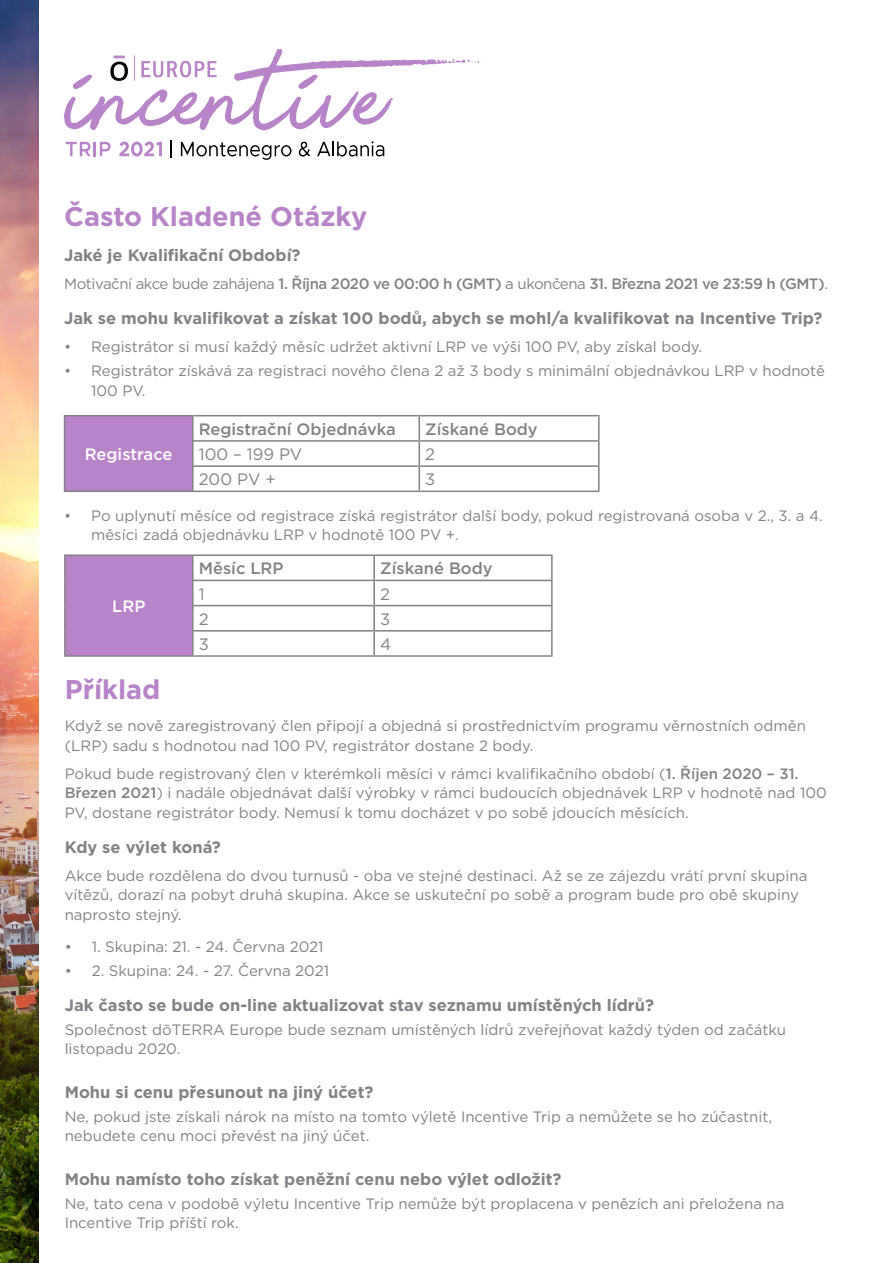
<style>
.page{position:relative;width:893px;height:1263px;background:#fff}
.page>*{position:absolute;margin:0;border:0;box-sizing:border-box;transform-origin:0 0}
.t1{font:700 27px "Gotham";color:#b983ca}
.t2{font:700 16.5px "Gotham";color:#808285}
.t3{font:500 16.5px "Gotham";color:#808285}
.t4{font:16.5px "Gotham";color:#808285}
.t5{font:500 16.5px "Gotham";color:#fff}
.t6{font:15px/19.5px "Gotham";color:#808285}
.t7{font:500 15px "Gotham";letter-spacing:-.03em;color:#808285}
.s1{font-weight:400}
.s2{font-weight:500}
</style>
<div class="page">
<img style="left:0;top:0;width:38px;height:1263px">
<svg style="left:64px;top:49px;width:423px;height:81px"></svg>
<svg style="left:66px;top:142px;width:45px;height:14px"></svg>
<svg style="left:170px;top:141px;width:1px;height:17px"></svg>
<svg style="left:181px;top:142px;width:110px;height:18px"></svg>
<svg style="left:299px;top:142px;width:11px;height:14px"></svg>
<svg style="left:317px;top:141px;width:67px;height:15px"></svg>
<svg style="left:119px;top:142px;width:43px;height:14px"></svg>
<div style="left:65px;top:416px;width:128px;height:75px;background:#b983ca"></div>
<hr style="left:64px;top:415px;width:129px;height:1px;background:#808285">
<svg style="left:64px;top:416px;width:1px;height:75px"></svg>
<hr style="left:64px;top:491px;width:129px;height:1px;background:#808285">
<hr style="left:193px;top:415px;width:226px;height:1px;background:#808285">
<hr style="left:192px;top:416px;width:2px;height:24px;background:#808285">
<hr style="left:419px;top:415px;width:181px;height:1px;background:#808285">
<hr style="left:418px;top:416px;width:2px;height:24px;background:#808285">
<hr style="left:598px;top:416px;width:2px;height:24px;background:#808285">
<hr style="left:192px;top:440px;width:227px;height:2px;background:#808285">
<hr style="left:192px;top:442px;width:2px;height:23px;background:#808285">
<hr style="left:419px;top:440px;width:181px;height:2px;background:#808285">
<hr style="left:418px;top:442px;width:2px;height:23px;background:#808285">
<hr style="left:598px;top:442px;width:2px;height:23px;background:#808285">
<hr style="left:192px;top:465px;width:227px;height:2px;background:#808285">
<hr style="left:192px;top:467px;width:2px;height:24px;background:#808285">
<hr style="left:419px;top:465px;width:181px;height:2px;background:#808285">
<hr style="left:418px;top:467px;width:2px;height:24px;background:#808285">
<hr style="left:598px;top:467px;width:2px;height:24px;background:#808285">
<hr style="left:193px;top:491px;width:226px;height:1px;background:#808285">
<hr style="left:419px;top:491px;width:181px;height:1px;background:#808285">
<div style="left:65px;top:555px;width:128px;height:101px;background:#b983ca"></div>
<hr style="left:64px;top:554px;width:129px;height:2px;background:#808285">
<hr style="left:64px;top:556px;width:2px;height:24px;background:#808285">
<hr style="left:64px;top:580px;width:2px;height:26px;background:#808285">
<hr style="left:64px;top:606px;width:2px;height:25px;background:#808285">
<hr style="left:64px;top:631px;width:2px;height:24px;background:#808285">
<hr style="left:64px;top:655px;width:129px;height:2px;background:#808285">
<hr style="left:193px;top:554px;width:181px;height:2px;background:#808285">
<hr style="left:192px;top:556px;width:2px;height:24px;background:#808285">
<hr style="left:374px;top:554px;width:179px;height:2px;background:#808285">
<hr style="left:373px;top:556px;width:2px;height:24px;background:#808285">
<hr style="left:551px;top:556px;width:2px;height:24px;background:#808285">
<hr style="left:192px;top:580px;width:182px;height:1px;background:#808285">
<hr style="left:192px;top:581px;width:2px;height:24px;background:#808285">
<hr style="left:374px;top:580px;width:179px;height:1px;background:#808285">
<hr style="left:373px;top:581px;width:2px;height:24px;background:#808285">
<hr style="left:551px;top:581px;width:2px;height:24px;background:#808285">
<hr style="left:192px;top:605px;width:182px;height:1px;background:#808285">
<hr style="left:192px;top:606px;width:2px;height:24px;background:#808285">
<hr style="left:374px;top:605px;width:179px;height:1px;background:#808285">
<hr style="left:373px;top:606px;width:2px;height:24px;background:#808285">
<hr style="left:551px;top:606px;width:2px;height:24px;background:#808285">
<hr style="left:192px;top:630px;width:182px;height:1px;background:#808285">
<hr style="left:192px;top:631px;width:2px;height:24px;background:#808285">
<hr style="left:374px;top:630px;width:179px;height:1px;background:#808285">
<hr style="left:373px;top:631px;width:2px;height:24px;background:#808285">
<hr style="left:551px;top:631px;width:2px;height:24px;background:#808285">
<hr style="left:193px;top:655px;width:181px;height:2px;background:#808285">
<hr style="left:374px;top:655px;width:179px;height:2px;background:#808285">
<h1 class="t1" style="left:64px;top:198px;width:305px">Často Kladené Otázky</h1>
<p class="t2" style="left:64px;top:244px;width:238px">Jaké je Kvalifikační Období?</p>
<p class="t7" style="left:64px;top:274px;width:765px"><span class="s1">Motivační akce bude zahájena</span> 1. Října 2020 ve 00:00 h (GMT) <span class="s1">a ukončena</span> 31. Března 2021 ve 23:59 h (GMT)<span class="s1">.</span></p>
<p class="t2" style="left:64px;top:307px;width:760px">Jak se mohu kvalifikovat a získat 100 bodů, abych se mohl/a kvalifikovat na Incentive Trip?</p>
<p class="t6" style="left:64px;top:337px;width:640px">• Registrátor si musí každý měsíc udržet aktivní LRP ve výši 100 PV, aby získal body.</p>
<p class="t6" style="left:91px;top:361px;width:735px;text-indent:-27px">• Registrátor získává za registraci nového člena 2 až 3 body s minimální objednávkou LRP v hodnotě<br>100 PV.</p>
<p class="t5" style="left:85px;top:443px;width:89px">Registrace</p>
<p class="t3" style="left:199px;top:418px;width:199px">Registrační Objednávka</p>
<p class="t3" style="left:425px;top:418px;width:114px">Získané Body</p>
<p class="t4" style="left:199px;top:444px;width:105px">100 – 199 PV</p>
<p class="t4" style="left:425px;top:444px;width:11px">2</p>
<p class="t4" style="left:199px;top:469px;width:78px">200 PV +</p>
<p class="t4" style="left:425px;top:469px;width:12px">3</p>
<p class="t6" style="left:91px;top:505px;width:733px;text-indent:-27px">• Po uplynutí měsíce od registrace získá registrátor další body, pokud registrovaná osoba v 2., 3. a 4. měsíci zadá objednávku LRP v hodnotě 100 PV +.</p>
<p class="t5" style="left:112px;top:596px;width:35px">LRP</p>
<p class="t3" style="left:199px;top:558px;width:86px">Měsíc LRP</p>
<p class="t3" style="left:380px;top:558px;width:114px">Získané Body</p>
<p class="t4" style="left:199px;top:583px;width:7px">1</p>
<p class="t4" style="left:380px;top:583px;width:11px">2</p>
<p class="t4" style="left:199px;top:608px;width:11px">2</p>
<p class="t4" style="left:380px;top:608px;width:12px">3</p>
<p class="t4" style="left:199px;top:634px;width:12px">3</p>
<p class="t4" style="left:380px;top:634px;width:13px">4</p>
<h1 class="t1" style="left:65px;top:671px;width:97px">Příklad</h1>
<p class="t6" style="left:65px;top:716px;width:743px">Když se nově zaregistrovaný člen připojí a objedná si prostřednictvím programu věrnostních odměn (LRP) sadu s hodnotou nad 100 PV, registrátor dostane 2 body.</p>
<p class="t6" style="left:65px;top:763px;width:764px">Pokud bude registrovaný člen v kterémkoli měsíci v rámci kvalifikačního období (<span class="s2">1. Říjen 2020 – 31.<br>Březen 2021</span>) i nadále objednávat další výrobky v rámci budoucích objednávek LRP v hodnotě nad 100<br>PV, dostane registrátor body. Nemusí k tomu docházet v po sobě jdoucích měsících.</p>
<p class="t2" style="left:65px;top:836px;width:158px">Kdy se výlet koná?</p>
<p class="t6" style="left:65px;top:865px;width:744px">Akce bude rozdělena do dvou turnusů - oba ve stejné destinaci. Až se ze zájezdu vrátí první skupina vítězů, dorazí na pobyt druhá skupina. Akce se uskuteční po sobě a program bude pro obě skupiny naprosto stejný.</p>
<p class="t6" style="left:65px;top:937px;width:260px">• 1. Skupina: 21. - 24. Června 2021</p>
<p class="t6" style="left:65px;top:960px;width:266px">• 2. Skupina: 24. - 27. Června 2021</p>
<p class="t2" style="left:65px;top:994px;width:591px">Jak často se bude on-line aktualizovat stav seznamu umístěných lídrů?</p>
<p class="t6" style="left:65px;top:1019px;width:723px">Společnost dōTERRA Europe bude seznam umístěných lídrů zveřejňovat každý týden od začátku listopadu 2020.</p>
<p class="t2" style="left:65px;top:1081px;width:310px">Mohu si cenu přesunout na jiný účet?</p>
<p class="t6" style="left:65px;top:1106px;width:709px">Ne, pokud jste získali nárok na místo na tomto výletě Incentive Trip a nemůžete se ho zúčastnit, nebudete cenu moci převést na jiný účet.</p>
<p class="t2" style="left:65px;top:1168px;width:498px">Mohu namísto toho získat peněžní cenu nebo výlet odložit?</p>
<p class="t6" style="left:65px;top:1193px;width:721px">Ne, tato cena v podobě výletu Incentive Trip nemůže být proplacena v penězích ani přeložena na<br>Incentive Trip příští rok.</p>
</div>
